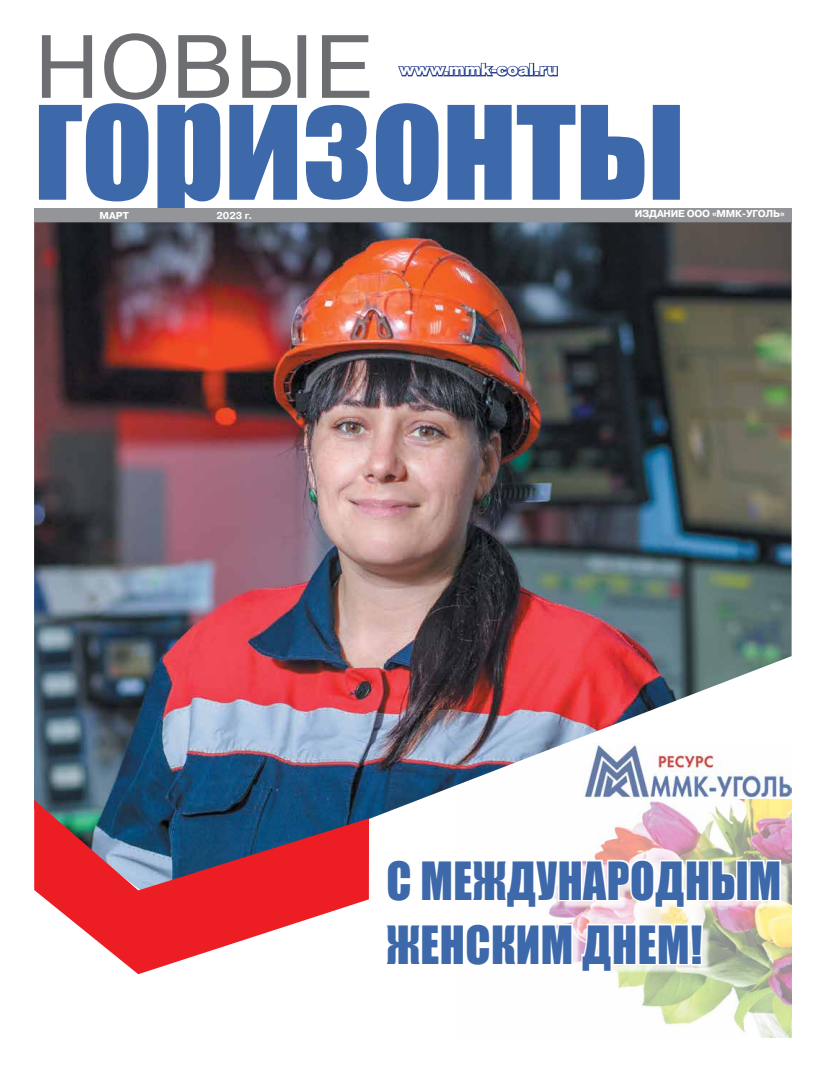
<style>
.page{position:relative;width:820px;height:1078px;background:#fff}
.page>*{position:absolute;margin:0;border:0;box-sizing:border-box;transform-origin:0 0}
.t1{font:146.2px "Impact";color:#3d68a9;scale:.95 1}
.t2{font:89.5px "Pragmatica C";color:#6d6e71;scale:1.04 1}
.t3{font:48.3px/63.9px "Impact";letter-spacing:.01em;color:#3d68a9;scale:.94 1}
.t4{font:900 16px "Arial";color:#fff}
.t5{font:700 10px "Pragmatica C";letter-spacing:-.02em;color:#fff}
</style>
<div class="page">
<svg style="left:398px;top:62px;width:160px;height:15px"></svg>
<img style="left:617px;top:901px;width:174px;height:136px">
<div style="left:34px;top:208px;width:757px;height:14px;background:#939598"></div>
<div style="left:387px;top:861px;width:403px;height:119px;background:#fff;opacity:.75"></div>
<svg style="left:387px;top:901px;width:395px;height:72px"></svg>
<img style="left:34px;top:222px;width:757px;height:679px">
<svg style="left:34px;top:799px;width:335px;height:174px"></svg>
<h2 class="t2" style="left:34px;top:19px;width:325px">НОВЫЕ</h2>
<h3 class="t4" style="left:399px;top:58px;width:160px">www.mmk-coal.ru</h3>
<h1 class="t1" style="left:34px;top:29px;width:686px">горизонты</h1>
<p class="t5" style="left:99px;top:210px;width:31px">МАРТ</p>
<p class="t5" style="left:216px;top:210px;width:37px">2023 г.</p>
<p class="t5" style="left:634px;top:208px;width:151px">ИЗДАНИЕ ООО «ММК-УГОЛЬ»</p>
<h3 class="t3" style="left:386px;top:847px;width:421px">С МЕЖДУНАРОДНЫМ<br>ЖЕНСКИМ ДНЕМ!</h3>
</div>
